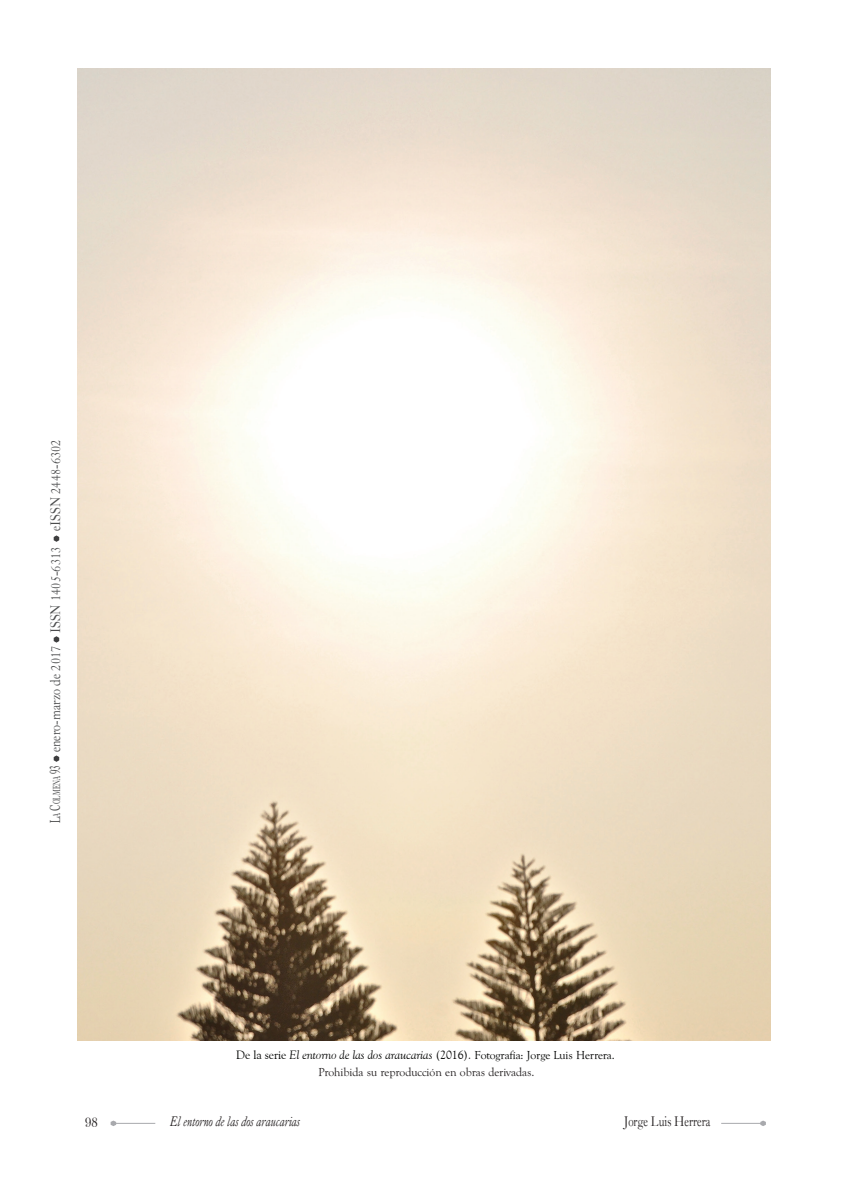
<style>
.page{position:relative;width:851px;height:1191px;background:#fff}
.page>*{position:absolute;margin:0;border:0;box-sizing:border-box;transform-origin:0 0}
.t1{font:15px "Caslon Old Face BT";color:#4b4c4d;scale:.9 1}
.t2{font:italic 15px "Caslon Old Face BT";color:#231f20;scale:.8 1}
.t3{font:15px "Caslon Old Face BT";color:#231f20;scale:.8 1}
.t4{font:300 13.5px "Windsor BT";color:#231f20;scale:.8 1}
.t5{font:italic 12px "Goudy Old Style BT";color:#050605}
.t6{font:12px "Goudy Old Style Normal";color:#231f20}
.s1{font-family:"Dutch 766 BT Roman A"}
.s2{font-family:"Dutch 766 BT Roman A";font-size:10.5px}
.s3{font-style:normal}
.s4{font-family:"Goudy Old Style Normal";font-style:normal}
</style>
<div class="page">
<svg style="left:759px;top:1120px;width:7px;height:6px"></svg>
<hr style="left:721px;top:1123px;width:42px;height:1px;background:#a8a9ad">
<svg style="left:110px;top:1120px;width:7px;height:6px"></svg>
<hr style="left:113px;top:1123px;width:42px;height:1px;background:#a8a9ad">
<svg style="left:53px;top:755px;width:7px;height:7px"></svg>
<svg style="left:53px;top:636px;width:7px;height:7px"></svg>
<svg style="left:53px;top:535px;width:7px;height:7px"></svg>
<img style="left:77px;top:69px;width:693px;height:971px">
<p class="t1" style="left:46px;top:823px;width:428px;rotate:-90deg"><span class="s1">L</span><span class="s2">a</span> <span class="s1">C</span><span class="s2">olmena</span> <span class="s1">93</span> enero-marzo de 2017 ISSN 1405-6313 eISSN 2448-6302</p>
<p class="t5" style="left:236px;top:1047px;width:380px"><span class="s3">De la serie</span> El entorno de las dos araucarias <span class="s3">(2016)</span>. <span class="s4">Fotografía: Jorge Luis Herrera.</span></p>
<p class="t6" style="left:318px;top:1065px;width:217px">Prohibida su reproducción en obras derivadas.</p>
<p class="t4" style="left:85px;top:1114px;width:17px">98</p>
<p class="t2" style="left:170px;top:1113px;width:164px">El entorno de las dos araucarias</p>
<p class="t3" style="left:623px;top:1112px;width:110px">Jorge Luis Herrera</p>
</div>
